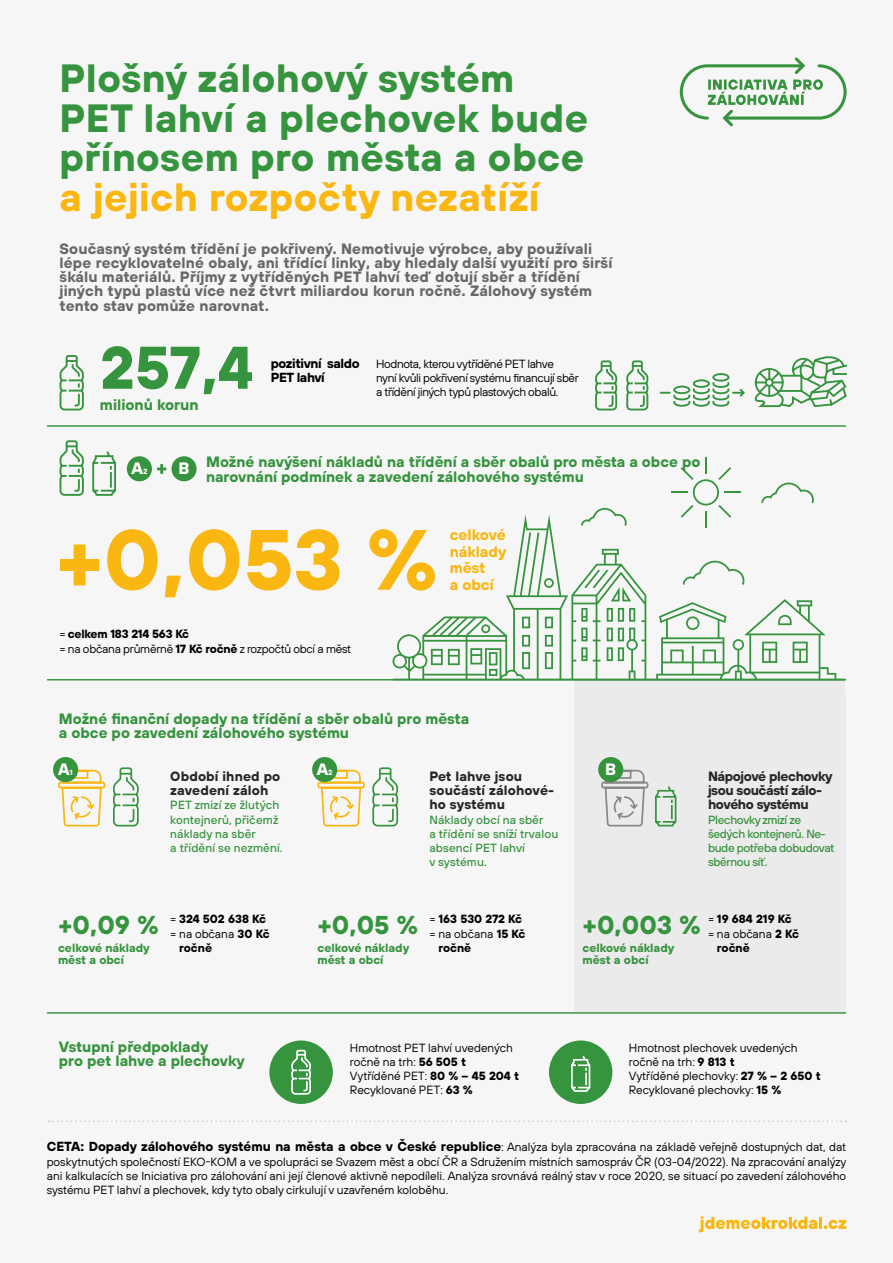
<style>
.page{position:relative;width:893px;height:1263px;background:#f6f6f6}
.page>*{position:absolute;margin:0;border:0;box-sizing:border-box;transform-origin:0 0}
.t1{font:700 85.2px "TT Hoves";color:#fab611}
.t2{font:700 60px "TT Hoves";color:#36933e}
.t3{font:700 39.45px/39.9px "TT Hoves";letter-spacing:.01em;color:#36933e}
.t4{font:700 39.45px "TT Hoves";letter-spacing:.01em;color:#fab611}
.t5{font:700 25.8px "TT Hoves";color:#36933e}
.t6{font:700 16.5px "TT Hoves";color:#fff}
.t7{font:700 15.15px/16.5px "TT Hoves";color:#fab611}
.t8{font:700 15.15px "TT Hoves";color:#36933e}
.t9{font:700 15px/14.2px "TT Hoves";letter-spacing:.01em;color:#6b6768}
.t10{font:700 15px/14.2px "TT Hoves";color:#36933e}
.t11{font:700 13.5px/14.2px "TT Hoves";letter-spacing:.01em;color:#262626}
.t12{font:700 13.5px/14.2px "TT Hoves";letter-spacing:-.03em;color:#262626}
.t13{font:700 13.2px "TT Hoves";color:#000}
.t14{font:700 13.2px/14.2px "TT Hoves";letter-spacing:-.03em;color:#000}
.t15{font:11.85px/14.2px "TT Hoves";letter-spacing:-.01em;color:#000}
.t16{font:500 11.85px/14.2px "TT Hoves";letter-spacing:.01em;color:#36933e}
.t17{font:11.85px/14.2px "TT Hoves";letter-spacing:-.03em;color:#000}
.t18{font:700 11.85px/12px "TT Hoves";color:#36933e}
.t19{font:500 11.85px/14.2px "TT Hoves";letter-spacing:-.03em;color:#36933e}
.t20{font:700 11.85px "TT Hoves";color:#000}
.s1{font-size:7.5px}
.s2{font-weight:700}
.s3{font-weight:400}
.s4{font-size:25.8px;color:#36933e}
.s5{font-weight:400;font-size:11.85px}
</style>
<div class="page">
<svg style="left:317px;top:767px;width:82px;height:60px"></svg>
<div style="left:574px;top:680px;width:271px;height:332px;background:#ebebeb"></div>
<svg style="left:600px;top:769px;width:77px;height:58px"></svg>
<hr style="left:48px;top:1012px;width:797px;height:2px;background:#36933e">
<div style="left:269px;top:1040px;width:64px;height:64px;background:#36933e;border-radius:50%"></div>
<svg style="left:291px;top:1049px;width:20px;height:46px"></svg>
<svg style="left:49px;top:1120px;width:797px;height:2px"></svg>
<div style="left:549px;top:1040px;width:63px;height:64px;background:#36933e;border-radius:50%"></div>
<svg style="left:571px;top:1056px;width:20px;height:36px"></svg>
<svg style="left:699px;top:1216px;width:147px;height:16px"></svg>
<svg style="left:57px;top:769px;width:49px;height:58px"></svg>
<svg style="left:113px;top:767px;width:26px;height:60px"></svg>
<svg style="left:59px;top:440px;width:25px;height:56px"></svg>
<svg style="left:92px;top:451px;width:24px;height:45px"></svg>
<svg style="left:679px;top:57px;width:168px;height:70px"></svg>
<svg style="left:754px;top:356px;width:94px;height:52px"></svg>
<hr style="left:48px;top:425px;width:797px;height:2px;background:#36933e">
<svg style="left:595px;top:360px;width:23px;height:51px"></svg>
<svg style="left:626px;top:360px;width:23px;height:51px"></svg>
<svg style="left:660px;top:373px;width:85px;height:34px"></svg>
<svg style="left:761px;top:483px;width:53px;height:20px"></svg>
<svg style="left:594px;top:508px;width:22px;height:6px"></svg>
<svg style="left:671px;top:458px;width:70px;height:56px"></svg>
<svg style="left:392px;top:514px;width:453px;height:165px"></svg>
<hr style="left:48px;top:679px;width:797px;height:1px;background:#36933e">
<div style="left:598px;top:757px;width:25px;height:25px;background:#36933e;border-radius:50%"></div>
<div style="left:312px;top:757px;width:25px;height:25px;background:#36933e;border-radius:50%"></div>
<div style="left:53px;top:757px;width:25px;height:25px;background:#36933e;border-radius:50%"></div>
<svg style="left:157px;top:464px;width:9px;height:10px"></svg>
<div style="left:171px;top:456px;width:26px;height:25px;background:#36933e;border-radius:50%"></div>
<div style="left:127px;top:456px;width:25px;height:25px;background:#36933e;border-radius:50%"></div>
<svg style="left:59px;top:355px;width:25px;height:56px"></svg>
<h3 class="t3" style="left:60px;top:56px;width:530px">Plošný zálohový systém<br>PET lahví a plechovek bude přínosem pro města a obce</h3>
<h3 class="t4" style="left:60px;top:170px;width:482px">a jejich rozpočty nezatíží</h3>
<p class="t9" style="left:60px;top:240px;width:554px">Současný systém třídění je pokřivený. Nemotivuje výrobce, aby používali lépe recyklovatelné obaly, ani třídící linky, aby hledaly další využití pro širší škálu materiálů. Příjmy z vytříděných PET lahví teď dotují sběr a třídění jiných typů plastů více než čtvrt miliardou korun ročně. Zálohový systém tento stav pomůže narovnat.</p>
<h2 class="t2" style="left:100px;top:327px;width:155px">257,4</h2>
<p class="t8" style="left:100px;top:394px;width:100px">milionů korun</p>
<p class="t14" style="left:271px;top:355px;width:90px">pozitivní saldo<br>PET lahví</p>
<p class="t17" style="left:376px;top:356px;width:204px">Hodnota, kterou vytříděné PET lahve<br>nyní kvůli pokřivení systému financují sběr</p>
<p class="t17" style="left:376px;top:385px;width:184px">a třídění jiných typů plastových obalů.</p>
<h3 class="t6" style="left:131px;top:457px;width:17px">A<span class="s1">2</span></h3>
<h3 class="t6" style="left:178px;top:457px;width:13px">B</h3>
<p class="t10" style="left:206px;top:454px;width:496px">Možné navýšení nákladů na třídění a sběr obalů pro města a obce po narovnání podmínek a zavedení zálohového systému</p>
<h1 class="t1" style="left:56px;top:501px;width:384px">+0,053 %</h1>
<p class="t15" style="left:59px;top:627px;width:293px">= <span class="s2">celkem 183 214 563 Kč<br></span>= na občana průměrně <span class="s2">17 Kč ročně</span> z rozpočtů obcí a měst</p>
<p class="t7" style="left:450px;top:526px;width:58px">celkové náklady měst<br>a obcí</p>
<p class="t10" style="left:59px;top:711px;width:412px">Možné finanční dopady na třídění a sběr obalů pro města a obce po zavedení zálohového systému</p>
<p class="t11" style="left:429px;top:768px;width:126px">Pet lahve jsou součástí zálohové&shy;ho systému</p>
<p class="t16" style="left:429px;top:812px;width:130px">Náklady obcí na sběr<br>a třídění se sníží trvalou absencí PET lahví<br>v systému.</p>
<h3 class="t6" style="left:58px;top:758px;width:16px">A<span class="s1">1</span></h3>
<h3 class="t6" style="left:317px;top:758px;width:17px">A<span class="s1">2</span></h3>
<h3 class="t6" style="left:605px;top:758px;width:13px">B</h3>
<p class="t11" style="left:170px;top:768px;width:112px">Období ihned po zavedení záloh</p>
<p class="t16" style="left:170px;top:798px;width:114px">PET zmizí ze žlutých kontejnerů, přičemž náklady na sběr<br>a třídění se nezmění.</p>
<p class="t12" style="left:708px;top:768px;width:126px">Nápojové plechovky jsou součástí zálo&shy;hového systému</p>
<p class="t19" style="left:708px;top:812px;width:128px">Plechovky zmizí ze šedých kontejnerů. Ne&shy;bude potřeba dobudovat sběrnou síť.</p>
<p class="t20" style="left:170px;top:911px;width:97px"><span class="s3">=</span> 324 502 638 Kč</p>
<p class="t15" style="left:170px;top:926px;width:101px">= na občana <span class="s2">30 Kč</span></p>
<p class="t20" style="left:179px;top:939px;width:34px">ročně</p>
<h3 class="t5" style="left:317px;top:907px;width:102px">+0,05 %</h3>
<p class="t20" style="left:583px;top:911px;width:211px"><span class="s4">+0,003 %</span> <span class="s3">=</span> 19 684 219 Kč</p>
<p class="t20" style="left:429px;top:911px;width:94px"><span class="s3">=</span> 163 530 272 Kč</p>
<p class="t15" style="left:429px;top:926px;width:98px">= na občana <span class="s2">15 Kč</span></p>
<p class="t20" style="left:438px;top:939px;width:34px">ročně</p>
<h3 class="t5" style="left:58px;top:907px;width:102px">+0,09 %</h3>
<p class="t15" style="left:708px;top:926px;width:93px">= na občana <span class="s2">2 Kč</span></p>
<p class="t20" style="left:717px;top:939px;width:34px">ročně</p>
<p class="t18" style="left:58px;top:942px;width:93px">celkové náklady měst a obcí</p>
<p class="t18" style="left:317px;top:942px;width:93px">celkové náklady měst a obcí</p>
<p class="t18" style="left:583px;top:942px;width:93px">celkové náklady měst a obcí</p>
<p class="t10" style="left:59px;top:1038px;width:187px">Vstupní předpoklady<br>pro pet lahve a plechovky</p>
<p class="t15" style="left:350px;top:1040px;width:171px">Hmotnost PET lahví uvedených ročně na trh: <span class="s2">56 505 t<br></span>Vytříděné PET: <span class="s2">80 % – 45 204 t<br></span>Recyklované PET: <span class="s2">63 %</span></p>
<p class="t15" style="left:629px;top:1040px;width:193px">Hmotnost plechovek uvedených ročně na trh: <span class="s2">9 813 t<br></span>Vytříděné plechovky: <span class="s2">27 % – 2 650 t<br></span>Recyklované plechovky: <span class="s2">15 %</span></p>
<p class="t13" style="left:47px;top:1138px;width:801px">CETA: Dopady zálohového systému na města a obce v České republice<span class="s5">: Analýza byla zpracována na základě veřejně dostupných dat, dat</span></p>
<p class="t15" style="left:47px;top:1154px;width:801px;text-align:justify">poskytnutých společností EKO-KOM a ve spolupráci se Svazem měst a obcí ČR a Sdružením místních samospráv ČR (03-04/2022). Na zpracování analýzy ani kalkulacích se Iniciativa pro zálohování ani její členové aktivně nepodíleli. Analýza srovnává reálný stav v roce 2020, se situací po zavedení zálohového systému PET lahví a plechovek, kdy tyto obaly cirkulují v uzavřeném koloběhu.</p>
</div>
